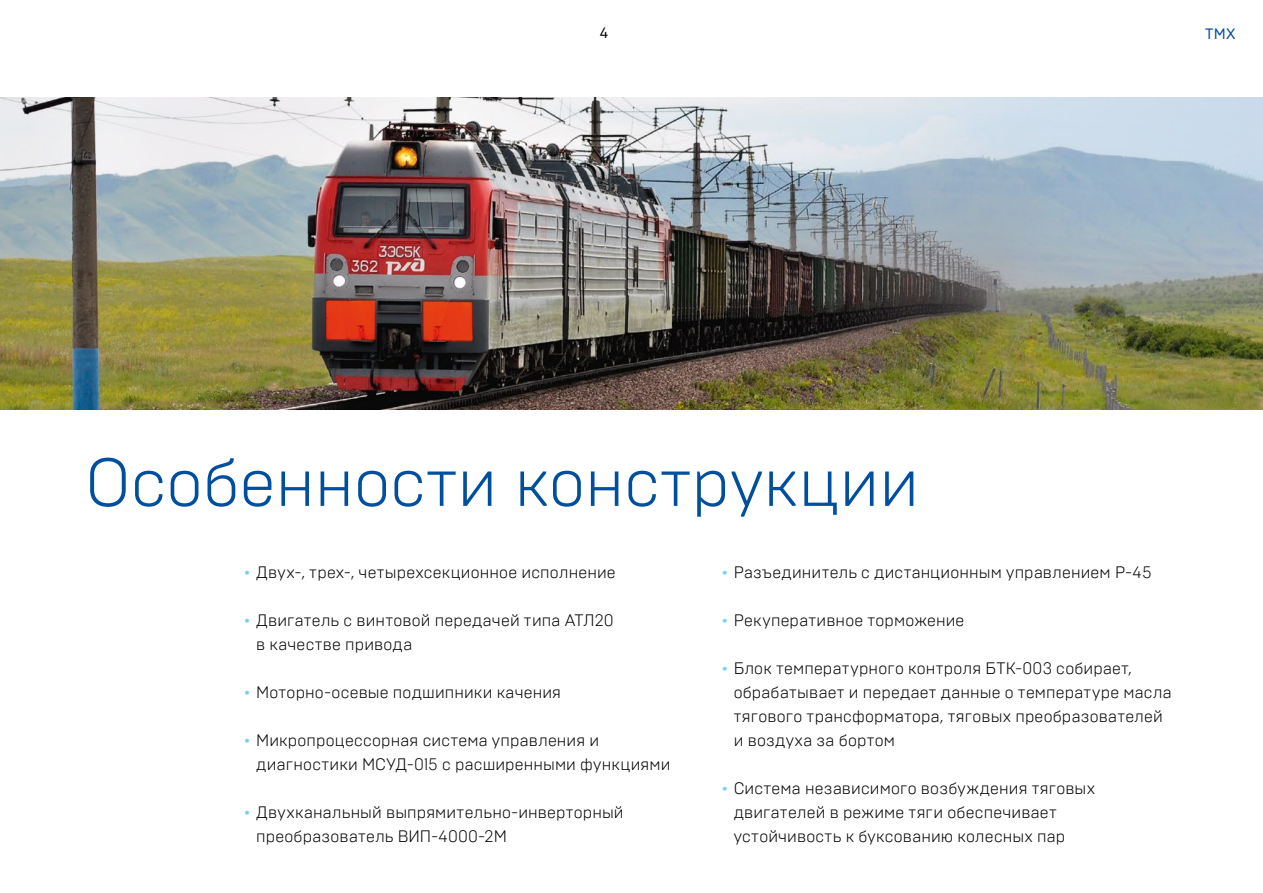
<style>
.page{position:relative;width:1263px;height:893px;background:#fff}
.page>*{position:absolute;margin:0;border:0;box-sizing:border-box;transform-origin:0 0}
.t1{font:300 67.5px "Brutal Type";color:#004f9f}
.t2{font:300 16.5px/24px "Brutal Type";letter-spacing:.01em;color:#000}
.t3{font:15px "Brutal Type";color:#004f9f}
.t4{font:15px "Brutal Type";color:#000}
.s1{color:#7ccef5}
</style>
<div class="page">
<img style="left:0;top:98px;width:1263px;height:312px">
<p class="t4" style="left:600px;top:24px;width:10px">4</p>
<p class="t3" style="left:1205px;top:24px;width:32px">TMХ</p>
<h1 class="t1" style="left:85px;top:442px;width:836px">Особенности конструкции</h1>
<p class="t2" style="left:244px;top:560px;width:373px"><span class="s1">•</span> Двух-, трех-, четырехсекционное исполнение</p>
<p class="t2" style="left:256px;top:608px;width:359px;text-indent:-12px"><span class="s1">•</span> Двигатель с винтовой передачей типа АТЛ20 в качестве привода</p>
<p class="t2" style="left:244px;top:680px;width:318px"><span class="s1">•</span> Моторно-осевые подшипники качения</p>
<p class="t2" style="left:256px;top:728px;width:416px;text-indent:-12px"><span class="s1">•</span> Микропроцессорная система управления и диагностики МСУД-015 с расширенными функциями</p>
<p class="t2" style="left:256px;top:800px;width:369px;text-indent:-12px"><span class="s1">•</span> Двухканальный выпрямительно-инверторный преобразователь ВИП-4000-2М</p>
<p class="t2" style="left:722px;top:560px;width:431px"><span class="s1">•</span> Разъединитель с дистанционным управлением Р-45</p>
<p class="t2" style="left:722px;top:608px;width:244px"><span class="s1">•</span> Рекуперативное торможение</p>
<p class="t2" style="left:734px;top:656px;width:439px;text-indent:-12px"><span class="s1">•</span> Блок температурного контроля БТК-003 собирает, обрабатывает и передает данные о температуре масла тягового трансформатора, тяговых преобразователей и воздуха за бортом</p>
<p class="t2" style="left:734px;top:776px;width:363px;text-indent:-12px"><span class="s1">•</span> Система независимого возбуждения тяговых двигателей в режиме тяги обеспечивает устойчивость к буксованию колесных пар</p>
</div>
